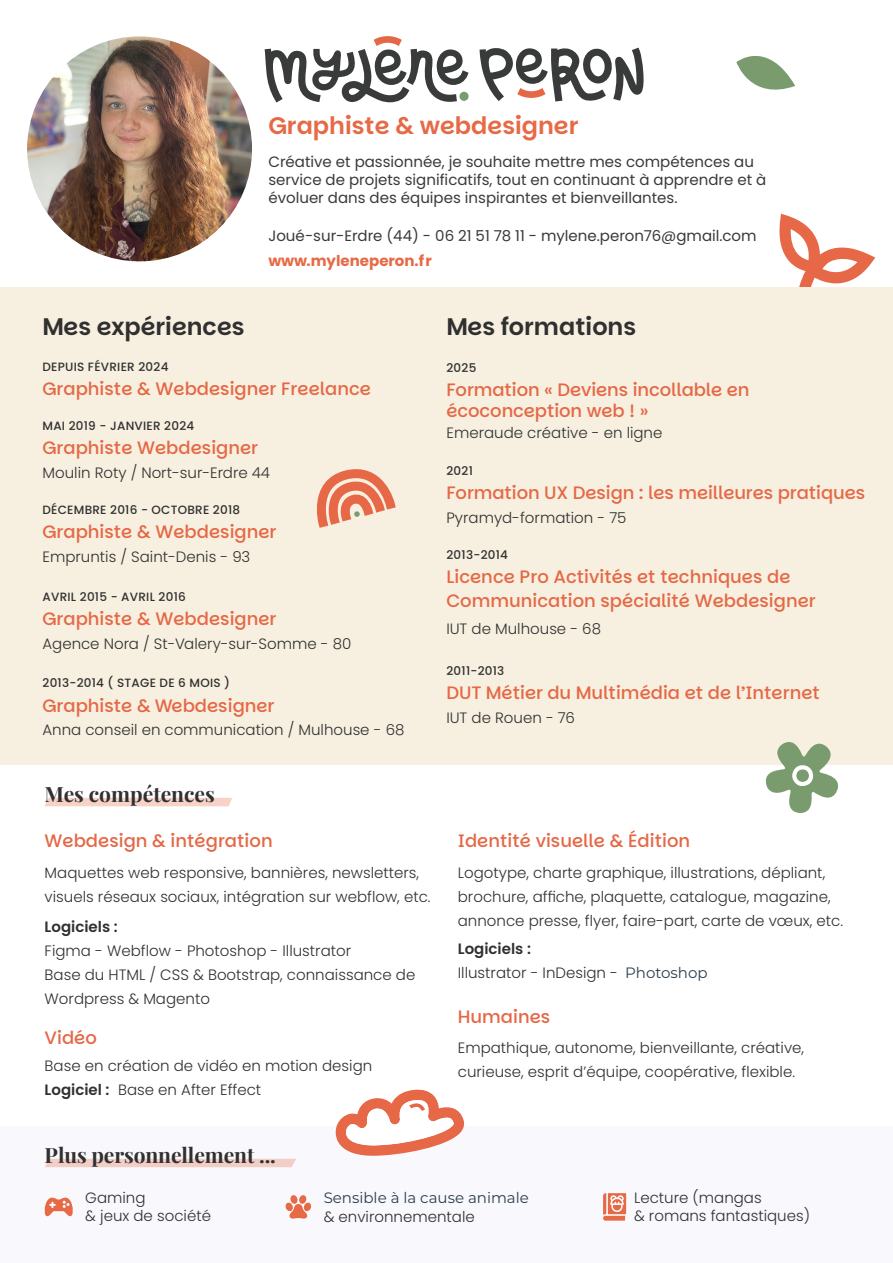
<style>
.page{position:relative;width:893px;height:1263px;background:#fff}
.page>*{position:absolute;margin:0;border:0;box-sizing:border-box;transform-origin:0 0}
.t1{font:300 24px "Parkinsans";color:#303030}
.t2{font:300 24px "Parkinsans";color:#e66a46}
.t3{font:21px "Playfair Display";letter-spacing:-.005em;color:#303030}
.t4{font:300 18px/24px "Parkinsans";color:#e56846}
.t5{font:300 15px/24px "Poppins";color:#303030}
.t6{font:15px/18px "Poppins";color:#393a3a}
.t7{font:15px "Montserrat";color:#2b3e4e}
.t8{font:700 15px "Poppins";color:#e66a46}
.t9{font:600 15px "Poppins";color:#303030}
.t10{font:500 12px "Poppins";letter-spacing:.02em;color:#303030}
.s1{font-weight:600}
.s2{font-family:"Montserrat";font-weight:400;color:#2b3e4e}
</style>
<div class="page">
<svg style="left:779px;top:214px;width:96px;height:73px"></svg>
<div style="left:0;top:1127px;width:893px;height:136px;background:#f9f9fd"></div>
<div style="left:45px;top:1159px;width:251px;height:8px;background:#f3cec6"></div>
<svg style="left:45px;top:798px;width:187px;height:8px"></svg>
<div style="left:0;top:287px;width:893px;height:477px;background:#f7f0e0"></div>
<svg style="left:44px;top:1197px;width:29px;height:19px"></svg>
<svg style="left:285px;top:1195px;width:27px;height:24px"></svg>
<svg style="left:603px;top:1193px;width:23px;height:27px"></svg>
<svg style="left:765px;top:742px;width:74px;height:71px"></svg>
<svg style="left:736px;top:56px;width:59px;height:34px"></svg>
<svg style="left:335px;top:1089px;width:129px;height:67px"></svg>
<svg style="left:316px;top:469px;width:80px;height:59px"></svg>
<svg style="left:265px;top:36px;width:204px;height:67px"></svg>
<svg style="left:480px;top:47px;width:164px;height:55px"></svg>
<img style="left:27px;top:36px;width:225px;height:225px;border-radius:112px">
<h1 class="t2" style="left:268px;top:111px;width:312px">Graphiste &amp; webdesigner</h1>
<p class="t6" style="left:268px;top:153px;width:499px">Créative et passionnée, je souhaite mettre mes compétences au service de projets significatifs, tout en continuant à apprendre et à évoluer dans des équipes inspirantes et bienveillantes.</p>
<p class="t6" style="left:268px;top:226px;width:490px">Joué-sur-Erdre (44) - 06 21 51 78 11 - mylene.peron76@gmail.com</p>
<p class="t8" style="left:268px;top:252px;width:165px">www.myleneperon.fr</p>
<h1 class="t1" style="left:43px;top:312px;width:204px">Mes expériences</h1>
<h1 class="t1" style="left:446px;top:312px;width:191px">Mes formations</h1>
<p class="t10" style="left:43px;top:360px;width:127px">DEPUIS FÉVRIER 2024</p>
<p class="t4" style="left:43px;top:377px;width:330px">Graphiste &amp; Webdesigner Freelance</p>
<p class="t10" style="left:43px;top:419px;width:153px">MAI 2019 - JANVIER 2024</p>
<p class="t4" style="left:43px;top:436px;width:217px">Graphiste Webdesigner</p>
<p class="t5" style="left:43px;top:461px;width:229px">Moulin Roty / Nort-sur-Erdre 44</p>
<p class="t10" style="left:43px;top:503px;width:199px">DÉCEMBRE 2016 - OCTOBRE 2018</p>
<p class="t4" style="left:43px;top:520px;width:235px">Graphiste &amp; Webdesigner</p>
<p class="t5" style="left:43px;top:545px;width:209px">Empruntis / Saint-Denis - 93</p>
<p class="t10" style="left:43px;top:590px;width:145px">AVRIL 2015 - AVRIL 2016</p>
<p class="t4" style="left:43px;top:607px;width:236px">Graphiste &amp; Webdesigner</p>
<p class="t5" style="left:43px;top:632px;width:310px">Agence Nora / St-Valery-sur-Somme - 80</p>
<p class="t10" style="left:43px;top:675px;width:189px">2013-2014 ( STAGE DE 6 MOIS )</p>
<p class="t4" style="left:43px;top:694px;width:234px">Graphiste &amp; Webdesigner</p>
<p class="t5" style="left:43px;top:717px;width:363px">Anna conseil en communication / Mulhouse - 68</p>
<h2 class="t3" style="left:45px;top:778px;width:172px">Mes compétences</h2>
<p class="t10" style="left:446px;top:361px;width:31px">2025</p>
<p class="t4" style="left:446px;top:379px;width:304px;line-height:21.6px">Formation « Deviens incollable en écoconception web ! »</p>
<p class="t5" style="left:446px;top:420px;width:217px">Emeraude créative - en ligne</p>
<p class="t10" style="left:446px;top:464px;width:28px">2021</p>
<p class="t4" style="left:446px;top:481px;width:420px">Formation UX Design : les meilleures pratiques</p>
<p class="t5" style="left:446px;top:506px;width:181px">Pyramyd-formation - 75</p>
<p class="t10" style="left:446px;top:548px;width:63px">2013-2014</p>
<p class="t4" style="left:446px;top:565px;width:371px">Licence Pro Activités et techniques de<br>Communication spécialité Webdesigner</p>
<p class="t5" style="left:446px;top:616px;width:156px">IUT de Mulhouse - 68</p>
<p class="t10" style="left:446px;top:663px;width:59px">2011-2013</p>
<p class="t4" style="left:446px;top:680px;width:375px">DUT Métier du Multimédia et de l’Internet</p>
<p class="t5" style="left:446px;top:705px;width:130px">IUT de Rouen - 76</p>
<p class="t4" style="left:45px;top:828px;width:230px">Webdesign &amp; intégration</p>
<p class="t4" style="left:458px;top:828px;width:234px">Identité visuelle &amp; Édition</p>
<p class="t5" style="left:45px;top:860px;width:387px">Maquettes web responsive, bannières, newsletters, visuels réseaux sociaux, intégration sur webflow, etc.</p>
<p class="t9" style="left:45px;top:918px;width:75px">Logiciels :</p>
<p class="t5" style="left:45px;top:938px;width:372px">Figma - Webflow - Photoshop - Illustrator<br>Base du HTML / CSS &amp; Bootstrap, connaissance de<br>Wordpress &amp; Magento</p>
<p class="t4" style="left:45px;top:1025px;width:54px">Vidéo</p>
<p class="t5" style="left:45px;top:1054px;width:329px">Base en création de vidéo en motion design<br><span class="s1">Logiciel :</span> Base en After Effect</p>
<h2 class="t3" style="left:45px;top:1139px;width:233px">Plus personnellement ...</h2>
<p class="t5" style="left:458px;top:860px;width:387px">Logotype, charte graphique, illustrations, dépliant, brochure, affiche, plaquette, catalogue, magazine, annonce presse, flyer, faire-part, carte de vœux, etc.</p>
<p class="t5" style="left:458px;top:937px;width:251px"><span class="s1">Logiciels :<br></span>Illustrator - InDesign - <span class="s2">Photoshop</span></p>
<p class="t4" style="left:458px;top:1005px;width:94px">Humaines</p>
<p class="t5" style="left:458px;top:1035px;width:348px">Empathique, autonome, bienveillante, créative, curieuse, esprit d’équipe, coopérative, flexible.</p>
<p class="t5" style="left:85px;top:1188px;width:127px;line-height:18px">Gaming<br>&amp; jeux de société</p>
<p class="t7" style="left:324px;top:1187px;width:207px">Sensible à la cause animale</p>
<p class="t5" style="left:324px;top:1205px;width:153px">&amp; environnementale</p>
<p class="t5" style="left:634px;top:1188px;width:177px;line-height:18px">Lecture (mangas<br>&amp; romans fantastiques)</p>
</div>
